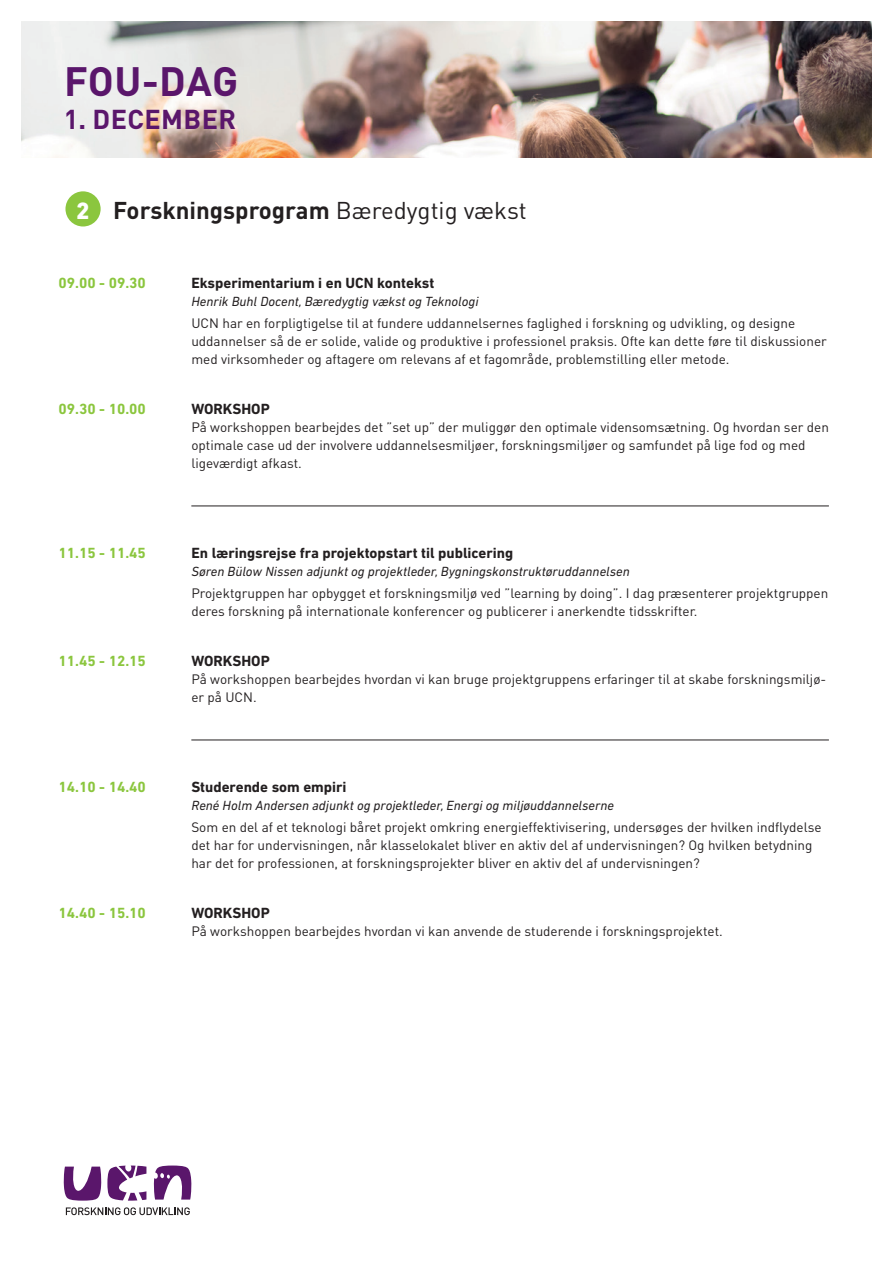
<style>
.page{position:relative;width:893px;height:1263px;background:#fff}
.page>*{position:absolute;margin:0;border:0;box-sizing:border-box;transform-origin:0 0}
.t1{font:700 40.5px "DIN";letter-spacing:.005em;color:#5a166b}
.t2{font:700 27px "DIN";letter-spacing:.015em;color:#5a166b}
.t3{font:700 24px "DIN";color:#231f20}
.t4{font:700 15px "DIN Next LT Pro";color:#231f20}
.t5{font:700 15px "DIN Next LT Pro";color:#8bc63e}
.t6{font:13.5px/18px "DIN";color:#231f20}
.t7{font:italic 13.5px "DIN Next LT Pro";color:#231f20}
.s1{font-family:"DIN Next LT Pro";font-weight:800;color:#fff}
.s2{font-weight:400}
</style>
<div class="page">
<svg style="left:64px;top:1166px;width:37px;height:34px"></svg>
<svg style="left:154px;top:1165px;width:37px;height:34px"></svg>
<svg style="left:107px;top:1165px;width:39px;height:36px"></svg>
<svg style="left:66px;top:1207px;width:124px;height:8px"></svg>
<div style="left:65px;top:191px;width:36px;height:35px;background:#8bc63e;border-radius:50%"></div>
<hr style="left:191px;top:506px;width:638px;height:1px;background:#231f20">
<hr style="left:191px;top:740px;width:638px;height:1px;background:#231f20">
<img style="left:21px;top:21px;width:851px;height:136px">
<h1 class="t1" style="left:64px;top:55px;width:176px">FOU-DAG</h1>
<h2 class="t2" style="left:64px;top:102px;width:174px">1. DECEMBER</h2>
<h3 class="t3" style="left:76px;top:195px;width:452px"><span class="s1">2</span> Forskningsprogram <span class="s2">Bæredygtig vækst</span></h3>
<p class="t5" style="left:58px;top:274px;width:89px">09.00 - 09.30</p>
<p class="t5" style="left:58px;top:400px;width:89px">09.30 - 10.00</p>
<p class="t5" style="left:58px;top:544px;width:89px">11.15 - 11.45</p>
<p class="t5" style="left:58px;top:652px;width:89px">11.45 - 12.15</p>
<p class="t5" style="left:58px;top:778px;width:89px">14.10 - 14.40</p>
<p class="t5" style="left:58px;top:904px;width:89px">14.40 - 15.10</p>
<p class="t4" style="left:191px;top:274px;width:245px">Eksperimentarium i en UCN kontekst</p>
<p class="t7" style="left:191px;top:294px;width:289px">Henrik Buhl Docent, Bæredygtig vækst og Teknologi</p>
<p class="t6" style="left:191px;top:314px;width:637px">UCN har en forpligtigelse til at fundere uddannelsernes faglighed i forskning og udvikling, og designe uddannelser så de er solide, valide og produktive i professionel praksis. Ofte kan dette føre til diskussioner med virksomheder og aftagere om relevans af et fagområde, problemstilling eller metode.</p>
<p class="t4" style="left:191px;top:400px;width:80px">WORKSHOP</p>
<p class="t6" style="left:191px;top:418px;width:639px">På workshoppen bearbejdes det ”set up” der muliggør den optimale vidensomsætning. Og hvordan ser den optimale case ud der involvere uddannelsesmiljøer, forskningsmiljøer og samfundet på lige fod og med ligeværdigt afkast.</p>
<p class="t4" style="left:191px;top:544px;width:323px">En læringsrejse fra projektopstart til publicering</p>
<p class="t7" style="left:191px;top:564px;width:440px">Søren Bülow Nissen adjunkt og projektleder, Bygningskonstruktøruddannelsen</p>
<p class="t6" style="left:191px;top:584px;width:638px">Projektgruppen har opbygget et forskningsmiljø ved ”learning by doing”. I dag præsenterer projektgruppen deres forskning på internationale konferencer og publicerer i anerkendte tidsskrifter.</p>
<p class="t4" style="left:191px;top:652px;width:80px">WORKSHOP</p>
<p class="t6" style="left:191px;top:670px;width:636px">På workshoppen bearbejdes hvordan vi kan bruge projektgruppens erfaringer til at skabe forskningsmiljø&shy;er på UCN.</p>
<p class="t4" style="left:191px;top:778px;width:157px">Studerende som empiri</p>
<p class="t7" style="left:191px;top:798px;width:424px">René Holm Andersen adjunkt og projektleder, Energi og miljøuddannelserne</p>
<p class="t6" style="left:191px;top:818px;width:632px">Som en del af et teknologi båret projekt omkring energieffektivisering, undersøges der hvilken indflydelse det har for undervisningen, når klasselokalet bliver en aktiv del af undervisningen? Og hvilken betydning har det for professionen, at forskningsprojekter bliver en aktiv del af undervisningen?</p>
<p class="t4" style="left:191px;top:904px;width:80px">WORKSHOP</p>
<p class="t6" style="left:191px;top:922px;width:533px">På workshoppen bearbejdes hvordan vi kan anvende de studerende i forskningsprojektet.</p>
</div>
